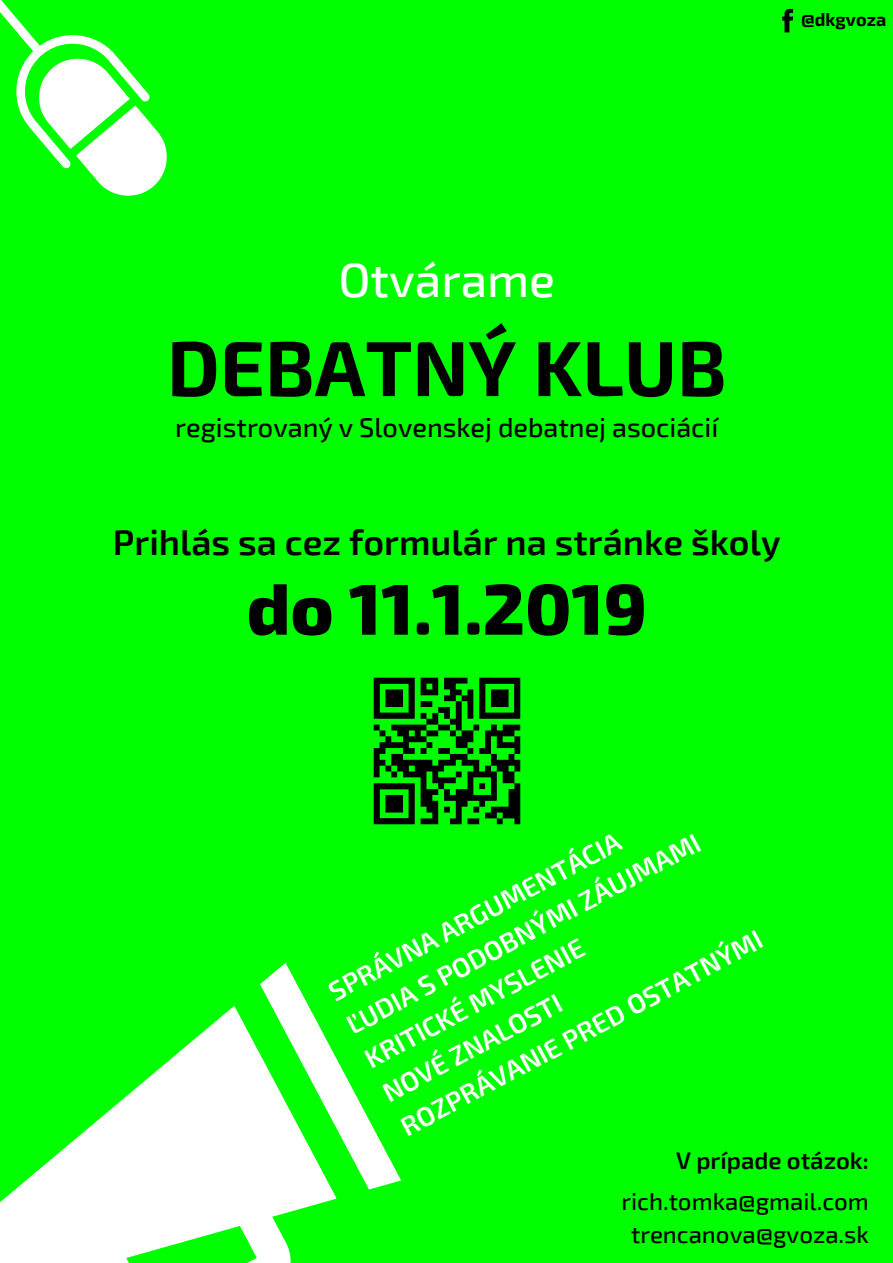
<style>
.page{position:relative;width:893px;height:1263px;background:#0f0}
.page>*{position:absolute;margin:0;border:0;box-sizing:border-box;transform-origin:0 0}
.t1{font:700 78px "Exo 2";color:#000}
.t2{font:800 72px "Exo 2";color:#000}
.t3{font:500 48px "Exo 2";color:#fff}
.t4{font:600 36px "Exo 2";color:#000}
.t5{font:600 27px/38.2px "Exo 2";color:#fff}
.t6{font:500 27px "Exo 2";color:#000}
.t7{font:500 24px/33.2px "Exo 2";color:#000;text-align:center}
.t8{font:600 24px "Exo 2";color:#000}
.t9{font:700 18px "Exo 2";color:#000}
</style>
<div class="page">
<svg style="left:0;top:0;width:167px;height:196px"></svg>
<svg style="left:0;top:1006px;width:337px;height:257px;fill:#fff"></svg>
<svg style="left:257px;top:963px;width:144px;height:233px"></svg>
<svg style="left:782px;top:9px;width:11px;height:23px"></svg>
<img style="left:373px;top:677px;width:148px;height:148px">
<p class="t9" style="left:801px;top:8px;width:87px">@dkgvoza</p>
<h3 class="t3" style="left:338px;top:249px;width:218px">Otvárame</h3>
<h1 class="t1" style="left:167px;top:317px;width:561px">DEBATNÝ KLUB</h1>
<p class="t6" style="left:175px;top:410px;width:544px">registrovaný v Slovenskej debatnej asociácií</p>
<h3 class="t4" style="left:113px;top:519px;width:669px">Prihlás sa cez formulár na stránke školy</h3>
<h2 class="t2" style="left:247px;top:562px;width:402px">do 11.1.2019</h2>
<p class="t5" style="left:321px;top:975px;width:407px;rotate:-28deg">SPRÁVNA ARGUMENTÁCIA<br>ĽUDIA S PODOBNÝMI ZÁUJMAMI<br>KRITICKÉ MYSLENIE<br>NOVÉ ZNALOSTI<br>ROZPRÁVANIE PRED OSTATNÝMI</p>
<p class="t8" style="left:676px;top:1145px;width:194px">V prípade otázok:</p>
<p class="t7" style="left:621px;top:1183px;width:249px">rich.tomka@gmail.com trencanova@gvoza.sk</p>
</div>
